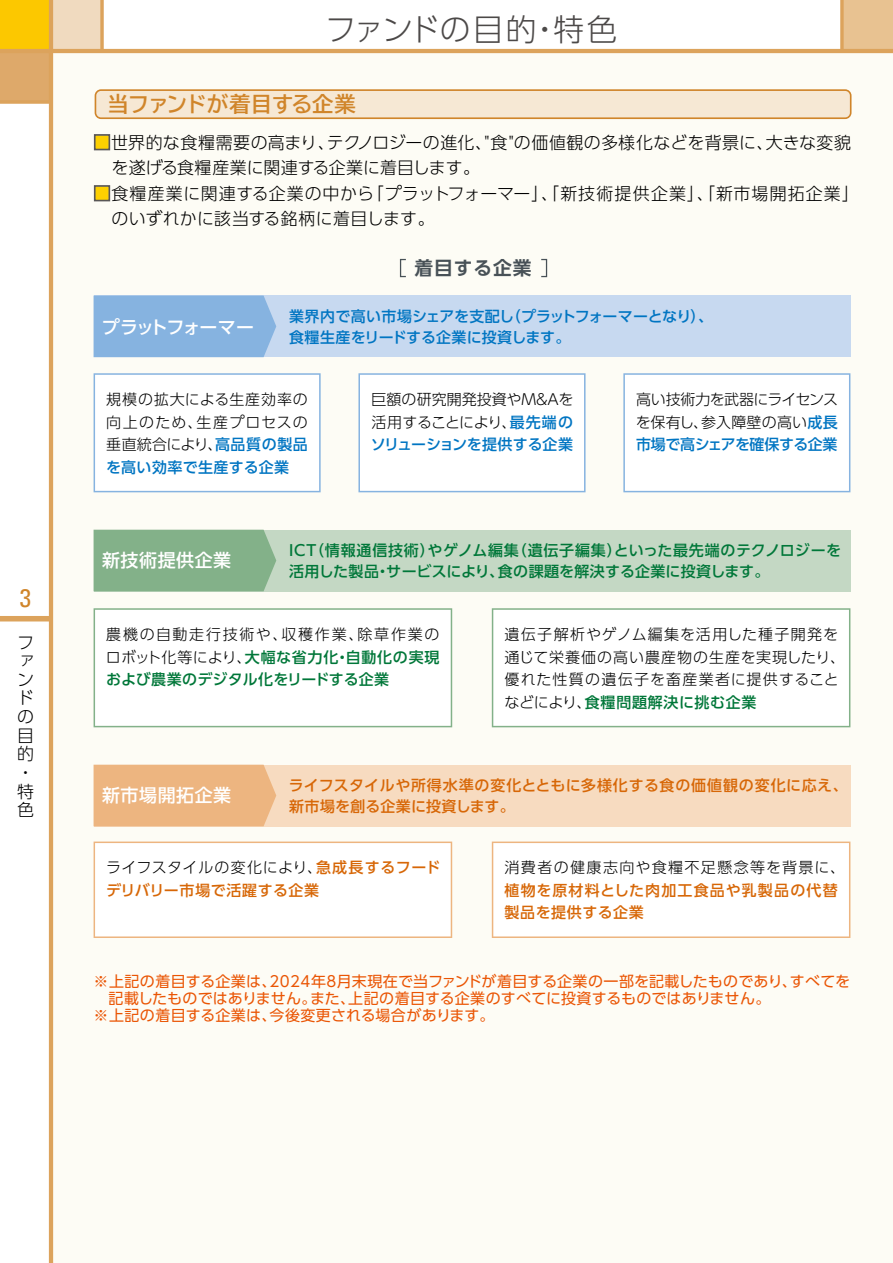
<style>
.page{position:relative;width:893px;height:1263px;background:#fff}
.page>*{position:absolute;margin:0;border:0;box-sizing:border-box;transform-origin:0 0}
.t1{font:300 30.75px "UD Shin Go Pro";letter-spacing:.005em;color:#4c4948}
.t2{font:condensed 25.5px "Univers";color:#d0852a}
.t3{font:700 21.3px "TBUD Go Std";letter-spacing:-.015em;color:#d0852a}
.t4{font:700 18.75px "UD Shin Go Pro De";letter-spacing:.05em;color:#485157}
.t5{font:500 18px "UD Shin Go Pro";letter-spacing:.03em;color:#fff}
.t6{font:500 18px "UD Shin Go Pro";letter-spacing:-.07em;color:#fff}
.t7{font:300 16.95px/18.6px "UD Shin Go Pro";letter-spacing:.02em;color:#000}
.t8{font:300 15px/22.5px "UD Shin Go Pro";letter-spacing:.055em;color:#000;text-align:justify}
.t9{font:500 15px/22.5px "UD Shin Go Pro";letter-spacing:.03em;color:#007739}
.t10{font:15px "UD Shin Go Pro";letter-spacing:.015em;color:#ea5504}
.t11{font:500 15px/21px "UD Shin Go Pro";letter-spacing:.04em;color:#d76707}
.t12{font:500 15px "UD Shin Go Pro";color:#0075c2}
.t13{font:500 15px/22.5px "UD Shin Go Pro";letter-spacing:.065em;color:#d76707}
.t14{font:300 15px "UD Shin Go Pro";letter-spacing:.095em;color:#000}
.s1{color:#fdd000}
.s2{font-weight:500;color:#0075c2}
.s3{font-weight:300;color:#000}
.s4{font-weight:500;color:#007739}
</style>
<div class="page">
<div style="left:0;top:0;width:51px;height:51px;background:#fcc800"></div>
<div style="left:51px;top:0;width:51px;height:51px;background:#f0dabf"></div>
<div style="left:0;top:51px;width:51px;height:51px;background:#dea96a"></div>
<div style="left:842px;top:0;width:51px;height:51px;background:#e8c291"></div>
<svg style="left:840px;top:0;width:4px;height:49px"></svg>
<div style="left:51px;top:51px;width:842px;height:1212px;background:#fdfcf5"></div>
<div style="left:0;top:616px;width:51px;height:5px;background:#dca35c"></div>
<hr style="left:49px;top:0;width:4px;height:1263px;background:#dca35c">
<hr style="left:0;top:49px;width:893px;height:4px;background:#dca35c">
<svg style="left:0;top:100px;width:49px;height:4px"></svg>
<svg style="left:100px;top:0;width:4px;height:49px"></svg>
<div style="left:623px;top:373px;width:227px;height:119px;background:#fff"></div>
<div style="left:358px;top:373px;width:228px;height:119px;background:#fff"></div>
<svg style="left:95px;top:89px;width:756px;height:30px;background:#f1ddc1"></svg>
<div style="left:94px;top:134px;width:16px;height:16px;border:2px solid #595757"></div>
<div style="left:94px;top:185px;width:16px;height:16px;border:2px solid #595757"></div>
<div style="left:94px;top:296px;width:756px;height:61px;background:#c7d9f0"></div>
<div style="left:94px;top:296px;width:182px;height:61px;background:#86b3e0"></div>
<div style="left:94px;top:373px;width:227px;height:119px;background:#fff"></div>
<div style="left:94px;top:530px;width:756px;height:61px;background:#c4d8c4"></div>
<div style="left:94px;top:530px;width:182px;height:61px;background:#83b189"></div>
<div style="left:94px;top:608px;width:358px;height:119px;background:#fff"></div>
<div style="left:492px;top:608px;width:358px;height:119px;background:#fff"></div>
<div style="left:94px;top:765px;width:756px;height:61px;background:#f7dbc0"></div>
<div style="left:94px;top:765px;width:182px;height:61px;background:#edb580"></div>
<div style="left:94px;top:841px;width:358px;height:97px;background:#fff"></div>
<div style="left:492px;top:841px;width:358px;height:97px;background:#fff"></div>
<div style="left:400px;top:259px;width:6px;height:18px;border:1px solid #485157"></div>
<div style="left:541px;top:259px;width:6px;height:18px;border:1px solid #485157"></div>
<hr style="left:892px;top:0;width:1px;height:51px;background:#f1dbbe">
<h2 class="t2" style="left:20px;top:582px;width:13px">3</h2>
<p class="t7" style="left:17px;top:632px;width:18px">ファンドの目的・特色</p>
<h1 class="t1" style="left:325px;top:4px;width:294px">ファンドの目的・特色</h1>
<h3 class="t3" style="left:107px;top:87px;width:250px">当ファンドが着目する企業</h3>
<p class="t7" style="left:112px;top:129px;width:741px;line-height:25.5px;text-indent:-18px"><span class="s1">■</span>世界的な食糧需要の高まり、テクノロジーの進化、"食"の価値観の多様化などを背景に、大きな変貌を遂げる食糧産業に関連する企業に着目します。</p>
<p class="t7" style="left:112px;top:180px;width:749px;line-height:25.5px;text-indent:-18px"><span class="s1">■</span>食糧産業に関連する企業の中から「プラットフォーマー」、「新技術提供企業」、「新市場開拓企業」のいずれかに該当する銘柄に着目します。</p>
<p class="t6" style="left:102px;top:312px;width:154px">プラットフォーマー</p>
<p class="t4" style="left:414px;top:253px;width:119px">着目する企業</p>
<p class="t12" style="left:289px;top:304px;width:425px">業界内で高い市場シェアを支配し（プラットフォーマーとなり）、</p>
<p class="t12" style="left:289px;top:325px;width:283px">食糧生産をリードする企業に投資します。</p>
<p class="t8" style="left:106px;top:387px;width:203px">規模の拡大による生産効率の向上のため、生産プロセスの垂直統合により、<span class="s2">高品質の製品を高い効率で生産する企業</span></p>
<p class="t8" style="left:371px;top:387px;width:204px">巨額の研究開発投資やM&amp;Aを活用することにより、<span class="s2">最先端のソリューションを提供する企業</span></p>
<p class="t8" style="left:636px;top:387px;width:204px">高い技術力を武器にライセンスを保有し、参入障壁の高い<span class="s2">成長市場で高シェアを確保する企業</span></p>
<p class="t5" style="left:102px;top:546px;width:131px">新技術提供企業</p>
<p class="t9" style="left:289px;top:539px;width:553px;line-height:21px">ICT（情報通信技術）やゲノム編集（遺伝子編集）といった最先端のテクノロジーを活用した製品・サービスにより、食の課題を解決する企業に投資します。</p>
<p class="t9" style="left:106px;top:623px;width:335px;text-align:justify"><span class="s3">農機の自動走行技術や、収穫作業、除草作業のロボット化等により、</span>大幅な省力化・自動化の実現および農業のデジタル化をリードする企業</p>
<p class="t8" style="left:504px;top:622px;width:342px;text-align:left">遺伝子解析やゲノム編集を活用した種子開発を通じて栄養価の高い農産物の生産を実現したり、優れた性質の遺伝子を畜産業者に提供することなどにより、<span class="s4">食糧問題解決に挑む企業</span></p>
<p class="t5" style="left:102px;top:781px;width:131px">新市場開拓企業</p>
<p class="t11" style="left:289px;top:774px;width:560px">ライフスタイルや所得水準の変化とともに多様化する食の価値観の変化に応え、新市場を創る企業に投資します。</p>
<p class="t11" style="left:106px;top:856px;width:336px;line-height:22.5px"><span class="s3">ライフスタイルの変化により、</span>急成長するフードデリバリー市場で活躍する企業</p>
<p class="t14" style="left:505px;top:855px;width:342px">消費者の健康志向や食糧不足懸念等を背景に、</p>
<p class="t13" style="left:505px;top:878px;width:335px">植物を原材料とした肉加工食品や乳製品の代替製品を提供する企業</p>
<p class="t10" style="left:94px;top:969px;width:758px">※上記の着目する企業は、2024年8月末現在で当ファンドが着目する企業の一部を記載したものであり、すべてを</p>
<p class="t10" style="left:109px;top:986px;width:663px">記載したものではありません。また、上記の着目する企業のすべてに投資するものではありません。</p>
<p class="t10" style="left:94px;top:1003px;width:402px">※上記の着目する企業は、今後変更される場合があります。</p>
</div>
